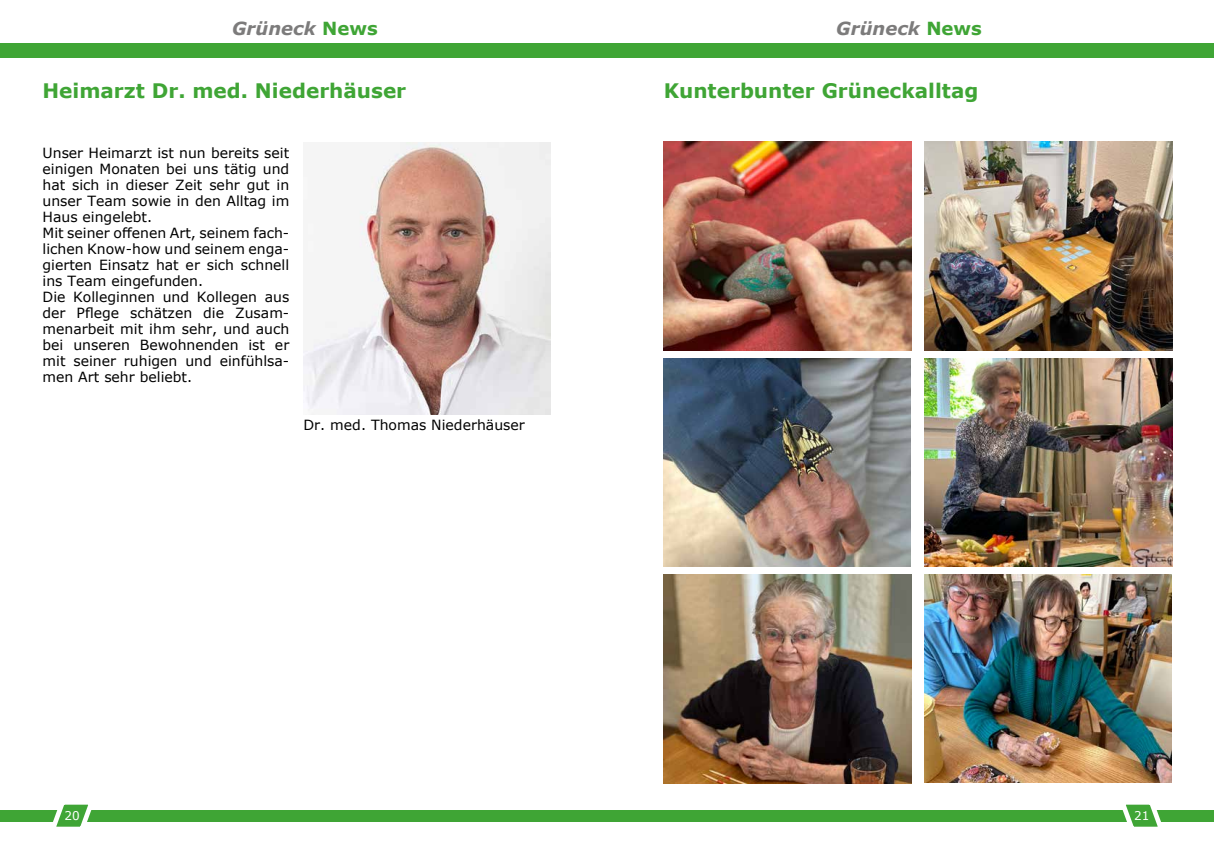
<style>
.page{position:relative;width:1214px;height:854px;background:#fff}
.page>*{position:absolute;margin:0;border:0;box-sizing:border-box;transform-origin:0 0}
.t1{font:700 20px "Verdana";color:#3fa535}
.t2{font:italic 700 18px "Verdana";color:#7c7b7b}
.t3{font:14px/16px "Verdana";color:#000}
.t4{font:12px "Verdana";color:#fff}
.s1{font-style:normal;color:#3fa535}
</style>
<div class="page">
<div style="left:0;top:43px;width:607px;height:14px;background:#3fa535"></div>
<div style="left:607px;top:43px;width:606px;height:14px;background:#3fa535"></div>
<div style="left:0;top:809px;width:607px;height:12px;background:#3fa535"></div>
<svg style="left:46px;top:804px;width:52px;height:23px"></svg>
<div style="left:607px;top:809px;width:606px;height:12px;background:#3fa535"></div>
<svg style="left:1115px;top:804px;width:52px;height:23px"></svg>
<img style="left:303px;top:143px;width:247px;height:271px">
<img style="left:663px;top:142px;width:248px;height:208px">
<img style="left:663px;top:358px;width:247px;height:208px">
<img style="left:663px;top:574px;width:248px;height:208px">
<img style="left:924px;top:142px;width:247px;height:208px">
<img style="left:924px;top:358px;width:247px;height:208px">
<img style="left:924px;top:574px;width:247px;height:208px">
<p class="t2" style="left:232px;top:16px;width:147px">Grüneck <span class="s1">News</span></p>
<p class="t2" style="left:836px;top:16px;width:147px">Grüneck <span class="s1">News</span></p>
<h1 class="t1" style="left:43px;top:76px;width:365px">Heimarzt Dr. med. Niederhäuser</h1>
<h1 class="t1" style="left:663px;top:76px;width:316px">Kunterbunter Grüneckalltag</h1>
<p class="t3" style="left:43px;top:144px;width:248px">Unser Heimarzt ist nun bereits seit einigen Monaten bei uns tätig und hat sich in dieser Zeit sehr gut in unser Team sowie in den Alltag im<br>Haus eingelebt.<br>Mit seiner offenen Art, seinem fach&shy;lichen Know-how und seinem enga&shy;gierten Einsatz hat er sich schnell ins Team eingefunden.<br>Die Kolleginnen und Kollegen aus der Pflege schätzen die Zusam&shy;menarbeit mit ihm sehr, und auch bei unseren Bewohnenden ist er mit seiner ruhigen und einfühlsa&shy;men Art sehr beliebt.</p>
<p class="t3" style="left:303px;top:416px;width:223px">Dr. med. Thomas Niederhäuser</p>
<p class="t4" style="left:65px;top:807px;width:17px">20</p>
<p class="t4" style="left:1133px;top:807px;width:17px">21</p>
</div>
